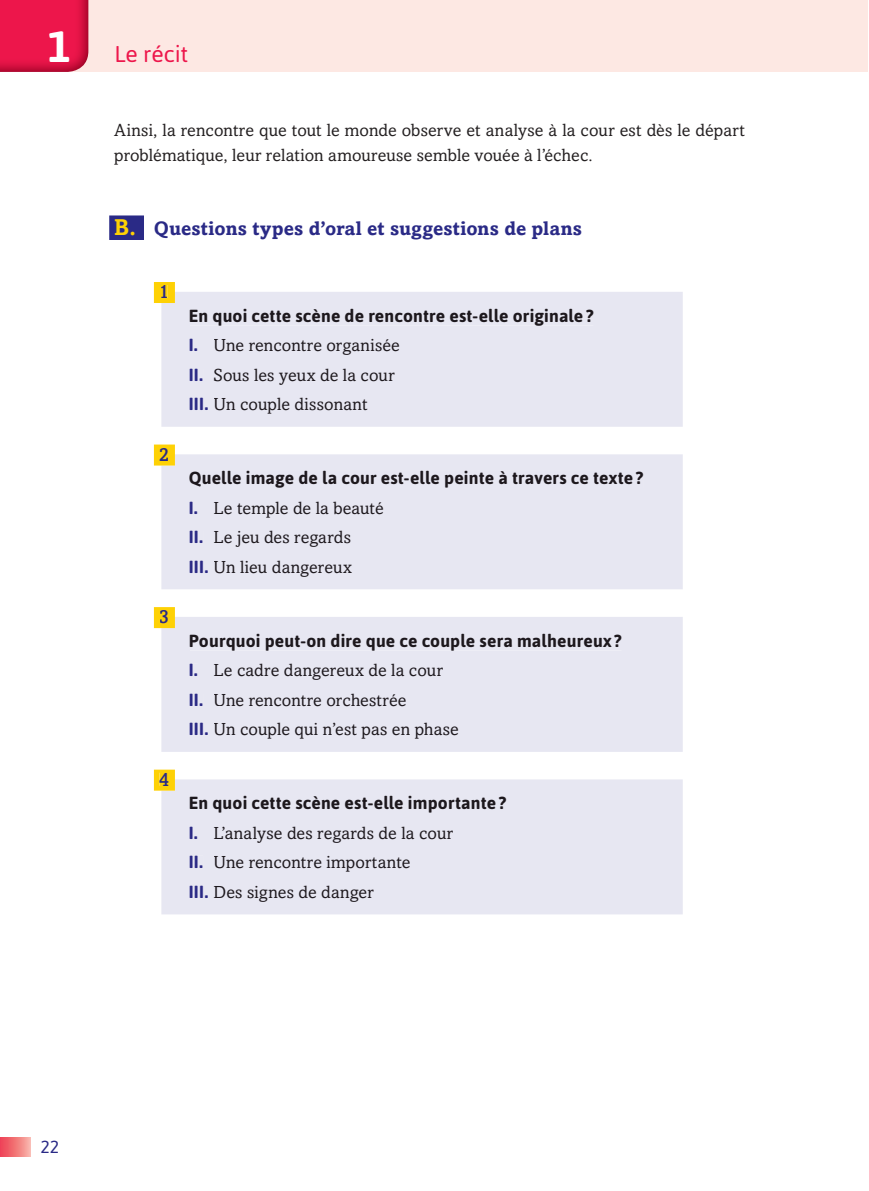
<style>
.page{position:relative;width:869px;height:1191px;background:#fff}
.page>*{position:absolute;margin:0;border:0;box-sizing:border-box;transform-origin:0 0}
.t1{font:22.75px "Asap";letter-spacing:-.005em;color:#ed164b}
.t2{font:700 19.25px "Amasis MT Std";letter-spacing:.01em;color:#2a2a86}
.t3{font:500 19.25px "Amasis MT Std";color:#2a2a86}
.t4{font:17.5px/29.4px "Amasis MT Std";letter-spacing:.01em;color:#1d181d}
.t5{font:700 17.5px "Asap";letter-spacing:.01em;color:#1d181d}
.t6{font:17.5px/24.5px "Amasis MT Std";letter-spacing:.01em;color:#231f20}
.t7{font:17.5px "Asap";color:#2a2a86}
.s1{font-weight:700;font-size:43.75px;color:#fff}
.s2{font-size:22.75px;color:#fed105}
.s3{font-family:"Asap";font-weight:700;color:#2a2985}
</style>
<div class="page">
<div style="left:0;top:0;width:867px;height:72px;background:#fde8e3"></div>
<div style="left:0;top:1137px;width:30px;height:19px;background:linear-gradient(to right,#ed3c4f,#f7aca2)"></div>
<img style="left:0;top:0;width:88px;height:72px">
<div style="left:109px;top:215px;width:35px;height:25px;background:#2a2a86"></div>
<div style="left:161px;top:292px;width:521px;height:135px;background:#e7e7f2"></div>
<div style="left:190px;top:308px;width:403px;height:17px;background:#e7e7f2"></div>
<div style="left:190px;top:339px;width:8px;height:12px;background:#e7e7f2"></div>
<div style="left:214px;top:339px;width:185px;height:16px;background:#e7e7f2"></div>
<div style="left:190px;top:368px;width:13px;height:12px;background:#e7e7f2"></div>
<div style="left:214px;top:368px;width:180px;height:16px;background:#e7e7f2"></div>
<div style="left:190px;top:398px;width:18px;height:12px;background:#e7e7f2"></div>
<div style="left:214px;top:398px;width:153px;height:16px;background:#e7e7f2"></div>
<svg style="left:154px;top:282px;width:21px;height:21px"></svg>
<div style="left:161px;top:285px;width:6px;height:13px;background:#fed105"></div>
<div style="left:161px;top:454px;width:521px;height:135px;background:#e7e7f2"></div>
<div style="left:189px;top:471px;width:453px;height:17px;background:#e7e7f2"></div>
<div style="left:190px;top:501px;width:8px;height:12px;background:#e7e7f2"></div>
<div style="left:214px;top:501px;width:169px;height:16px;background:#e7e7f2"></div>
<div style="left:190px;top:531px;width:13px;height:12px;background:#e7e7f2"></div>
<div style="left:214px;top:531px;width:136px;height:16px;background:#e7e7f2"></div>
<div style="left:190px;top:560px;width:18px;height:12px;background:#e7e7f2"></div>
<div style="left:214px;top:560px;width:137px;height:16px;background:#e7e7f2"></div>
<svg style="left:154px;top:444px;width:21px;height:21px"></svg>
<div style="left:160px;top:447px;width:8px;height:13px;background:#fed105"></div>
<div style="left:161px;top:617px;width:521px;height:135px;background:#e7e7f2"></div>
<div style="left:190px;top:633px;width:431px;height:17px;background:#e7e7f2"></div>
<div style="left:190px;top:664px;width:8px;height:12px;background:#e7e7f2"></div>
<div style="left:214px;top:664px;width:229px;height:16px;background:#e7e7f2"></div>
<div style="left:190px;top:693px;width:13px;height:12px;background:#e7e7f2"></div>
<div style="left:214px;top:693px;width:191px;height:13px;background:#e7e7f2"></div>
<div style="left:190px;top:723px;width:18px;height:12px;background:#e7e7f2"></div>
<div style="left:214px;top:722px;width:244px;height:16px;background:#e7e7f2"></div>
<svg style="left:154px;top:607px;width:21px;height:21px"></svg>
<div style="left:160px;top:610px;width:8px;height:13px;background:#fed105"></div>
<div style="left:161px;top:779px;width:521px;height:135px;background:#e7e7f2"></div>
<div style="left:190px;top:796px;width:316px;height:17px;background:#e7e7f2"></div>
<div style="left:190px;top:826px;width:8px;height:12px;background:#e7e7f2"></div>
<div style="left:214px;top:826px;width:239px;height:16px;background:#e7e7f2"></div>
<div style="left:190px;top:856px;width:13px;height:12px;background:#e7e7f2"></div>
<div style="left:214px;top:856px;width:195px;height:16px;background:#e7e7f2"></div>
<div style="left:190px;top:885px;width:18px;height:12px;background:#e7e7f2"></div>
<div style="left:214px;top:885px;width:159px;height:16px;background:#e7e7f2"></div>
<svg style="left:154px;top:769px;width:21px;height:21px"></svg>
<div style="left:160px;top:772px;width:8px;height:13px;background:#fed105"></div>
<h1 class="t1" style="left:48px;top:45px;width:142px"><span class="s1">1</span> Le récit</h1>
<p class="t6" style="left:114px;top:120px;width:631px">Ainsi, la rencontre que tout le monde observe et analyse à la cour est dès le départ problématique, leur relation amoureuse semble vouée à l’échec.</p>
<p class="t2" style="left:114px;top:221px;width:469px"><span class="s2">B.</span> Questions types d’oral et suggestions de plans</p>
<p class="t7" style="left:40px;top:1140px;width:20px">22</p>
<p class="t3" style="left:159px;top:284px;width:12px">1</p>
<p class="t3" style="left:159px;top:447px;width:12px">2</p>
<p class="t3" style="left:159px;top:609px;width:12px">3</p>
<p class="t3" style="left:159px;top:772px;width:12px">4</p>
<p class="t5" style="left:189px;top:308px;width:406px">En quoi cette scène de rencontre est-elle originale ?</p>
<p class="t4" style="left:189px;top:332px;width:212px"><span class="s3">I.</span> Une rencontre organisée<br><span class="s3">II.</span> Sous les yeux de la cour<br><span class="s3">III.</span> Un couple dissonant</p>
<p class="t5" style="left:189px;top:471px;width:455px">Quelle image de la cour est-elle peinte à travers ce texte ?</p>
<p class="t4" style="left:189px;top:494px;width:196px"><span class="s3">I.</span> Le temple de la beauté<br><span class="s3">II.</span> Le jeu des regards<br><span class="s3">III.</span> Un lieu dangereux</p>
<p class="t5" style="left:189px;top:633px;width:434px">Pourquoi peut-on dire que ce couple sera malheureux ?</p>
<p class="t4" style="left:189px;top:657px;width:271px"><span class="s3">I.</span> Le cadre dangereux de la cour<br><span class="s3">II.</span> Une rencontre orchestrée<br><span class="s3">III.</span> Un couple qui n’est pas en phase</p>
<p class="t5" style="left:189px;top:796px;width:319px">En quoi cette scène est-elle importante ?</p>
<p class="t4" style="left:189px;top:819px;width:266px"><span class="s3">I.</span> L’analyse des regards de la cour<br><span class="s3">II.</span> Une rencontre importante<br><span class="s3">III.</span> Des signes de danger</p>
</div>
